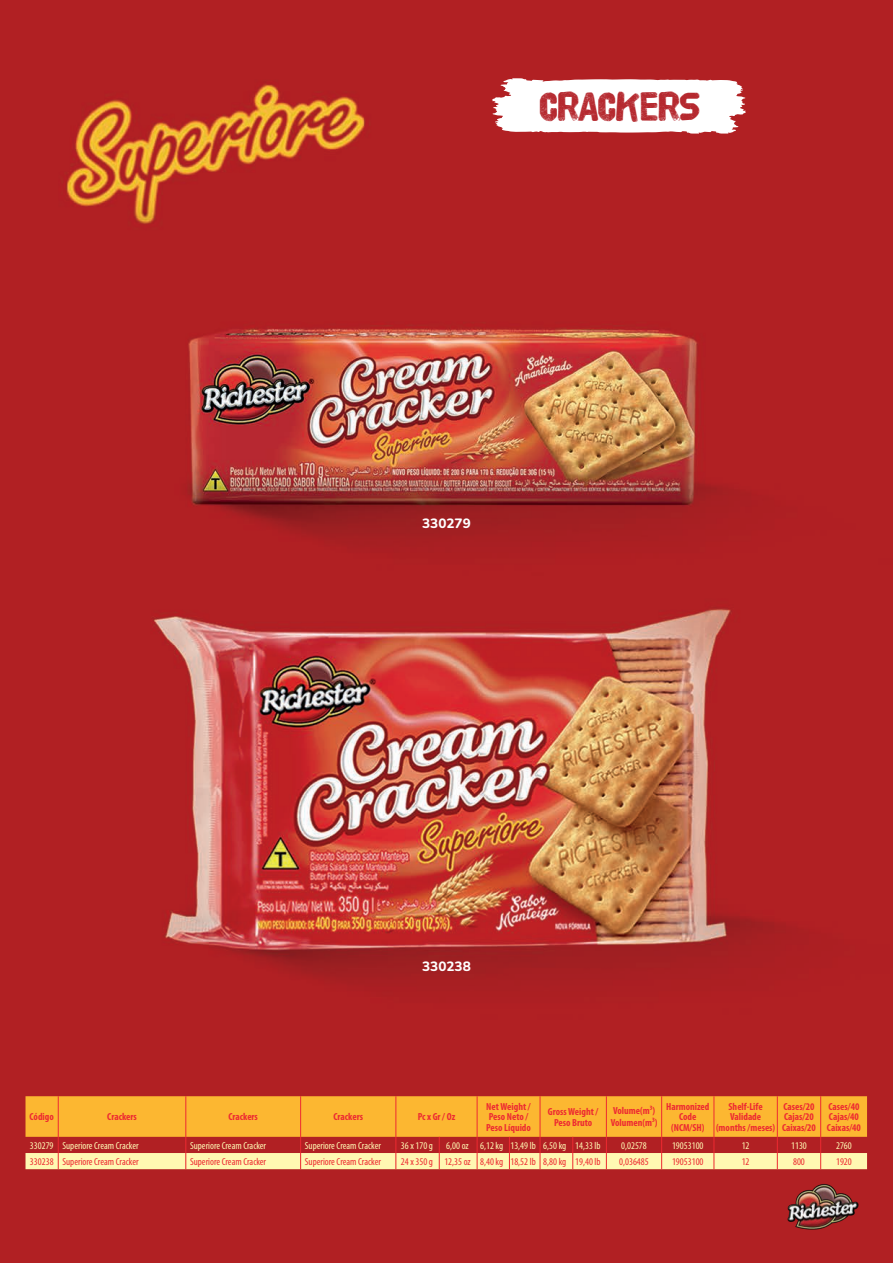
<style>
.page{position:relative;width:893px;height:1263px;background:#fff}
.page>*{position:absolute;margin:0;border:0;box-sizing:border-box;transform-origin:0 0}
.t1{font:42px "HVD Poster";letter-spacing:-.05em;color:#b5282e}
.t2{font:800 13.5px "Nunito";color:#fff}
.h1_tabela{font:700 condensed 10.2px/10.5px "Myriad Pro";color:#ed2a31;text-align:center}
.corpo_tabela{font:condensed 10.2px "Myriad Pro";color:#ed2a31}
.corpo_tabela-2{font:condensed 10.2px "Myriad Pro";color:#fff8b2}
.DESCRIÇÃO{font:condensed 10.2px "Myriad Pro";color:#fff8b2}
.DESCRIÇÃO-2{font:condensed 10.2px "Myriad Pro";color:#ed2a31}
.corpo_tabela_E{font:condensed 10.2px "Myriad Pro";color:#fff8b2}
.corpo_tabela_E-2{font:condensed 10.2px "Myriad Pro";color:#ed2a31}
</style>
<div class="page">
<img style="left:0;top:0;width:893px;height:1263px">
<svg style="left:492px;top:78px;width:254px;height:56px"></svg>
<img style="left:783px;top:1181px;width:80px;height:51px">
<svg style="left:26px;top:1096px;width:841px;height:73px;background:#eba149"></svg>
<p class="t1" style="left:539px;top:87px;width:164px">CRACKERS</p>
<p class="t2" style="left:422px;top:514px;width:50px">330279</p>
<p class="t2" style="left:422px;top:956px;width:50px">330238</p>
<p class="h1_tabela" style="left:30px;top:1111px;width:26px">Código</p>
<p class="h1_tabela" style="left:107px;top:1111px;width:31px">Crackers</p>
<p class="h1_tabela" style="left:228px;top:1111px;width:31px">Crackers</p>
<p class="h1_tabela" style="left:333px;top:1111px;width:31px">Crackers</p>
<p class="h1_tabela" style="left:418px;top:1111px;width:39px">Pc x Gr / Oz</p>
<p class="h1_tabela" style="left:486px;top:1101px;width:46px">Net Weight /</p>
<p class="h1_tabela" style="left:489px;top:1111px;width:41px">Peso Neto /</p>
<p class="h1_tabela" style="left:486px;top:1122px;width:46px">Peso Líquido</p>
<p class="h1_tabela" style="left:548px;top:1106px;width:52px">Gross Weight /<br>Peso Bruto</p>
<p class="h1_tabela" style="left:611px;top:1105px;width:48px;line-height:12px;text-align:left">Volume(m³)<br>Volumen(m³)</p>
<p class="h1_tabela" style="left:666px;top:1101px;width:45px">Harmonized<br>Code (NCM/SH)</p>
<p class="h1_tabela" style="left:728px;top:1101px;width:36px;text-align:left">Shelf-Life<br>Validade</p>
<p class="h1_tabela" style="left:783px;top:1101px;width:32px">Cases/20</p>
<p class="h1_tabela" style="left:784px;top:1111px;width:31px">Cajas/20</p>
<p class="h1_tabela" style="left:782px;top:1122px;width:35px">Caixas/20</p>
<p class="h1_tabela" style="left:716px;top:1122px;width:61px">(months /meses)</p>
<p class="h1_tabela" style="left:828px;top:1101px;width:32px">Cases/40</p>
<p class="h1_tabela" style="left:829px;top:1111px;width:31px">Cajas/40</p>
<p class="h1_tabela" style="left:827px;top:1122px;width:35px">Caixas/40</p>
<p class="corpo_tabela_E" style="left:30px;top:1139px;width:25px">330279</p>
<p class="DESCRIÇÃO" style="left:62px;top:1139px;width:78px">Superiore Cream Cracker</p>
<p class="DESCRIÇÃO" style="left:190px;top:1139px;width:78px">Superiore Cream Cracker</p>
<p class="DESCRIÇÃO" style="left:305px;top:1139px;width:78px">Superiore Cream Cracker</p>
<p class="corpo_tabela-2" style="left:401px;top:1139px;width:34px">36 x 170 g</p>
<p class="corpo_tabela-2" style="left:446px;top:1139px;width:24px">6,00 oz</p>
<p class="corpo_tabela-2" style="left:480px;top:1139px;width:24px">6,12 kg</p>
<p class="corpo_tabela-2" style="left:510px;top:1139px;width:27px">13,49 lb</p>
<p class="corpo_tabela-2" style="left:543px;top:1139px;width:24px">6,50 kg</p>
<p class="corpo_tabela-2" style="left:575px;top:1139px;width:27px">14,33 lb</p>
<p class="corpo_tabela-2" style="left:621px;top:1139px;width:27px">0,02578</p>
<p class="corpo_tabela-2" style="left:672px;top:1139px;width:33px">19053100</p>
<p class="corpo_tabela-2" style="left:742px;top:1139px;width:9px">12</p>
<p class="corpo_tabela-2" style="left:791px;top:1139px;width:17px">1130</p>
<p class="corpo_tabela-2" style="left:836px;top:1139px;width:17px">2760</p>
<p class="corpo_tabela_E-2" style="left:30px;top:1155px;width:25px">330238</p>
<p class="DESCRIÇÃO-2" style="left:62px;top:1155px;width:78px">Superiore Cream Cracker</p>
<p class="DESCRIÇÃO-2" style="left:190px;top:1155px;width:78px">Superiore Cream Cracker</p>
<p class="DESCRIÇÃO-2" style="left:305px;top:1155px;width:78px">Superiore Cream Cracker</p>
<p class="corpo_tabela" style="left:401px;top:1155px;width:34px">24 x 350 g</p>
<p class="corpo_tabela" style="left:444px;top:1155px;width:28px">12,35 oz</p>
<p class="corpo_tabela" style="left:480px;top:1155px;width:24px">8,40 kg</p>
<p class="corpo_tabela" style="left:510px;top:1155px;width:27px">18,52 lb</p>
<p class="corpo_tabela" style="left:543px;top:1155px;width:24px">8,80 kg</p>
<p class="corpo_tabela" style="left:575px;top:1155px;width:27px">19,40 lb</p>
<p class="corpo_tabela" style="left:619px;top:1155px;width:31px">0,036485</p>
<p class="corpo_tabela" style="left:672px;top:1155px;width:33px">19053100</p>
<p class="corpo_tabela" style="left:742px;top:1155px;width:9px">12</p>
<p class="corpo_tabela" style="left:793px;top:1155px;width:13px">800</p>
<p class="corpo_tabela" style="left:836px;top:1155px;width:17px">1920</p>
</div>
